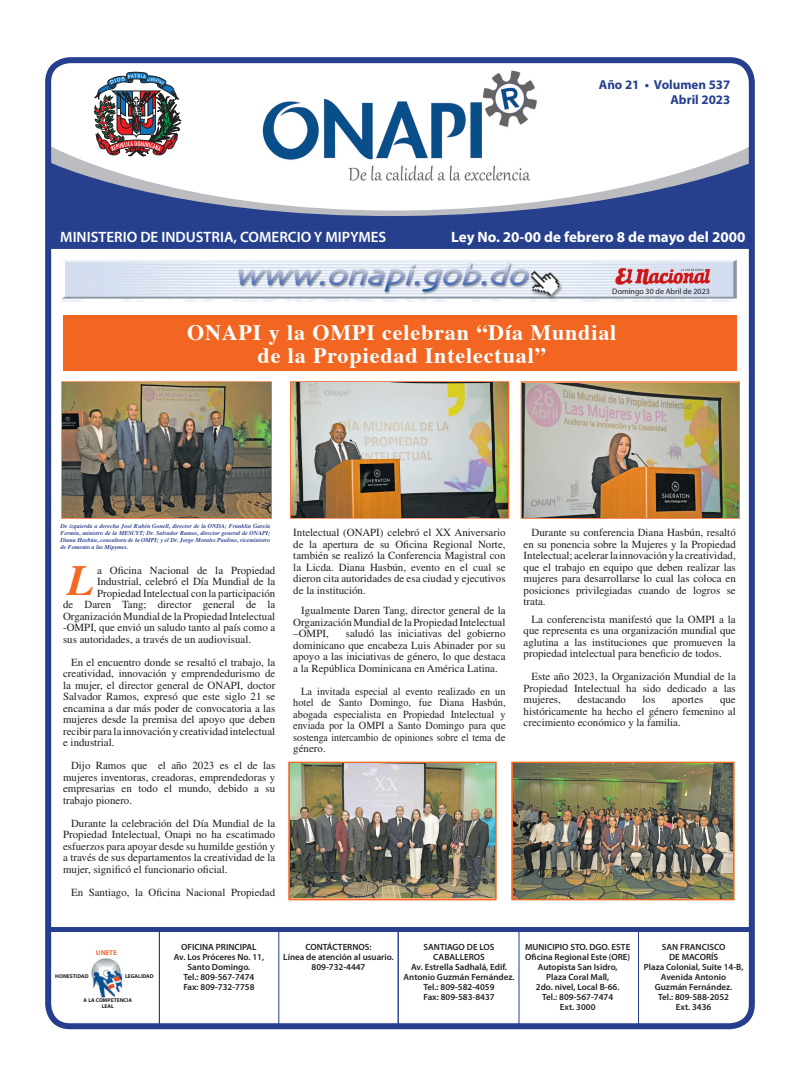
<style>
.page{position:relative;width:800px;height:1080px;background:#fff}
.page>*{position:absolute;margin:0;border:0;box-sizing:border-box;transform-origin:0 0}
.t1{font:italic 700 43px "Times";color:#f36823}
.t2{font:700 22px "Times";letter-spacing:.04em;color:#fff}
.t3{font:600 15px "Myriad Pro";color:#fff}
.t4{font:700 15px "Myriad Pro";color:#fff}
.t5{font:700 13px/15.6px "Myriad Pro";color:#253f8e;text-align:right}
.t6{font:10.9px/11.5px "Times";color:#231f20;text-align:justify}
.t7{font:10.9px/11.5px "Times";color:#231f20;text-align:justify;scale:.94 1}
.t8{font:600 9px "Myriad Pro";color:#231f20}
.t9{font:8px "Myriad Pro";color:#231f20}
.t10{font:700 7px "Myriad Pro";color:#f26d3a}
.t11{font:italic 700 6px/7px "Times";color:#27408e;text-align:justify}
.t12{font:700 5.5px "Myriad Pro";color:#231f20}
</style>
<div class="page">
<img style="left:91px;top:958px;width:32px;height:39px">
<div style="left:63px;top:315px;width:673px;height:56px;background:#f36621"></div>
<div style="left:48px;top:927px;width:703px;height:5px;background:#253f8e"></div>
<hr style="left:159px;top:930px;width:1px;height:96px;background:#253f8e">
<hr style="left:278px;top:930px;width:1px;height:96px;background:#253f8e">
<hr style="left:397px;top:930px;width:1px;height:96px;background:#253f8e">
<hr style="left:518px;top:930px;width:1px;height:96px;background:#253f8e">
<hr style="left:638px;top:930px;width:1px;height:96px;background:#253f8e">
<svg style="left:52px;top:147px;width:695px;height:14px"></svg>
<svg style="left:52px;top:161px;width:695px;height:88px;fill:#27408e"></svg>
<svg style="left:93px;top:71px;width:90px;height:85px"></svg>
<img style="left:257px;top:70px;width:284px;height:119px">
<img style="left:61px;top:260px;width:676px;height:42px">
<div style="left:45px;top:57px;width:709px;height:972px;border:6px solid #253f8e;border-radius:22px"></div>
<div style="left:520px;top:381px;width:219px;height:138px;border:1px solid #f36823"></div>
<div style="left:290px;top:381px;width:219px;height:138px;border:1px solid #f36823"></div>
<div style="left:61px;top:381px;width:211px;height:138px;border:1px solid #f36823"></div>
<img style="left:63px;top:383px;width:207px;height:134px">
<img style="left:522px;top:383px;width:216px;height:134px">
<div style="left:288px;top:762px;width:208px;height:138px;border:2px solid #f36823"></div>
<img style="left:290px;top:763px;width:204px;height:135px">
<div style="left:511px;top:762px;width:223px;height:138px;border:2px solid #f36823"></div>
<img style="left:513px;top:764px;width:219px;height:135px">
<img style="left:291px;top:383px;width:216px;height:135px">
<p class="t5" style="left:598px;top:76px;width:133px">Año 21 • Volumen 537<br>Abril 2023</p>
<p class="t3" style="left:60px;top:228px;width:327px">MINISTERIO DE INDUSTRIA, COMERCIO Y MIPYMES</p>
<p class="t4" style="left:451px;top:227px;width:295px">Ley No. 20-00 de febrero 8 de mayo del 2000</p>
<p class="t9" style="left:612px;top:286px;width:99px">Domingo 30 de Abril de 2023</p>
<p class="t2" style="left:187px;top:311px;width:430px">ONAPI y la OMPI celebran “Día Mundial</p>
<p class="t2" style="left:257px;top:334px;width:289px">de la Propiedad Intelectual”</p>
<p class="t11" style="left:60px;top:522px;width:211px">De izquierda a derecha José Rubén Gonell, director de la ONDA; Franklin García Fermín, ministro de la MESCYT; Dr. Salvador Ramos, director general de ONAPI; Diana Hasbún, consultora de la OMPI; y el Dr. Jorge Morales Paulino, viceministro de Fomento a las Mipymes.</p>
<p class="t1" style="left:67px;top:540px;width:28px">L</p>
<p class="t6" style="left:97px;top:564px;width:180px">a Oficina Nacional de la Propiedad</p>
<p class="t6" style="left:97px;top:576px;width:180px">Industrial, celebró el Día Mundial de la</p>
<p class="t6" style="left:97px;top:587px;width:180px">Propiedad Intelectual con la participación</p>
<p class="t6" style="left:63px;top:599px;width:214px">de Daren Tang; director general de la</p>
<p class="t6" style="left:63px;top:610px;width:214px">Organización Mundial de la Propiedad Intelectual</p>
<p class="t6" style="left:63px;top:622px;width:214px">-OMPI, que envió un saludo tanto al país como a</p>
<p class="t6" style="left:63px;top:633px;width:189px">sus autoridades, a través de un audiovisual.</p>
<p class="t6" style="left:63px;top:656px;width:214px;text-indent:8px">En el encuentro donde se resaltó el trabajo, la creatividad, innovación y emprendedurismo de la mujer, el director general de ONAPI, doctor Salvador Ramos, expresó que este siglo 21 se encamina a dar más poder de convocatoria a las mujeres desde la premisa del apoyo que deben recibir para la innovación y creatividad intelectual e industrial.</p>
<p class="t6" style="left:63px;top:760px;width:214px;text-indent:8px">Dijo Ramos que el año 2023 es el de las mujeres inventoras, creadoras, emprendedoras y empresarias en todo el mundo, debido a su trabajo pionero.</p>
<p class="t6" style="left:63px;top:817px;width:214px;text-indent:8px">Durante la celebración del Día Mundial de la Propiedad Intelectual, Onapi no ha escatimado esfuerzos para apoyar desde su humilde gestión y a través de sus departamentos la creatividad de la mujer, significó el funcionario oficial.</p>
<p class="t6" style="left:71px;top:886px;width:206px">En Santiago, la Oficina Nacional Propiedad</p>
<p class="t6" style="left:293px;top:527px;width:214px">Intelectual (ONAPI) celebró el XX Aniversario de la apertura de su Oficina Regional Norte, también se realizó la Conferencia Magistral con la Licda. Diana Hasbún, evento en el cual se dieron cita autoridades de esa ciudad y ejecutivos de la institución.</p>
<p class="t6" style="left:293px;top:605px;width:214px;text-indent:8px">Igualmente Daren Tang, director general de la Organización Mundial de la Propiedad Intelectual –OMPI,</p>
<p class="t6" style="left:293px;top:628px;width:214px;text-indent:52px">saludó las iniciativas del gobierno dominicano que encabeza Luis Abinader por su apoyo a las iniciativas de género, lo que destaca a la República Dominicana en América Latina.</p>
<p class="t7" style="left:293px;top:685px;width:227px;text-indent:8px">La invitada especial al evento realizado en un hotel de Santo Domingo, fue Diana Hasbún, abogada especialista en Propiedad Intelectual y enviada por la OMPI a Santo Domingo para que sostenga intercambio de opiniones sobre el tema de género.</p>
<p class="t6" style="left:523px;top:527px;width:214px;text-indent:8px">Durante su conferencia Diana Hasbún, resaltó en su ponencia sobre la Mujeres y la Propiedad Intelectual; acelerar la innovación y la creatividad, que el trabajo en equipo que deben realizar las mujeres para desarrollarse lo cual las coloca en posiciones privilegiadas cuando de logros se trata.</p>
<p class="t6" style="left:523px;top:613px;width:214px;text-indent:8px">La conferencista manifestó que la OMPI a la que representa es una organización mundial que aglutina a las instituciones que promueven la propiedad intelectual para beneficio de todos.</p>
<p class="t6" style="left:523px;top:671px;width:214px;text-indent:8px">Este año 2023, la Organización Mundial de la Propiedad Intelectual ha sido dedicado a las mujeres,</p>
<p class="t6" style="left:577px;top:694px;width:50px">destacando</p>
<p class="t6" style="left:642px;top:694px;width:14px">los</p>
<p class="t6" style="left:671px;top:694px;width:33px">aportes</p>
<p class="t6" style="left:523px;top:694px;width:214px;text-indent:196px">que históricamente ha hecho el género femenino al crecimiento económico y la familia.</p>
<p class="t10" style="left:96px;top:948px;width:22px">UNETE</p>
<p class="t12" style="left:55px;top:973px;width:35px">HONESTIDAD</p>
<p class="t12" style="left:125px;top:973px;width:30px">LEGALIDAD</p>
<p class="t12" style="left:84px;top:997px;width:50px">A LA COMPETENCIA</p>
<p class="t12" style="left:102px;top:1003px;width:14px">LEAL</p>
<p class="t8" style="left:181px;top:941px;width:77px">OFICINA PRINCIPAL</p>
<p class="t8" style="left:174px;top:951px;width:92px">Av. Los Próceres No. 11,</p>
<p class="t8" style="left:187px;top:961px;width:64px">Santo Domingo.</p>
<p class="t8" style="left:183px;top:971px;width:72px">Tel.: 809-567-7474</p>
<p class="t8" style="left:183px;top:981px;width:73px">Fax: 809-732-7758</p>
<p class="t8" style="left:305px;top:941px;width:68px">CONTÁCTERNOS:</p>
<p class="t8" style="left:283px;top:951px;width:112px">Línea de atención al usuario.</p>
<p class="t8" style="left:311px;top:961px;width:55px">809-732-4447</p>
<p class="t8" style="left:423px;top:941px;width:73px">SANTIAGO DE LOS</p>
<p class="t8" style="left:433px;top:951px;width:53px">CABALLEROS</p>
<p class="t8" style="left:411px;top:961px;width:97px">Av. Estrella Sadhalá, Edif.</p>
<p class="t8" style="left:403px;top:971px;width:112px">Antonio Guzmán Fernández.</p>
<p class="t8" style="left:423px;top:981px;width:72px">Tel.: 809-582-4059</p>
<p class="t8" style="left:423px;top:991px;width:73px">Fax: 809-583-8437</p>
<p class="t8" style="left:525px;top:941px;width:107px">MUNICIPIO STO. DGO. ESTE</p>
<p class="t8" style="left:525px;top:951px;width:106px">Oficina Regional Este (ORE)</p>
<p class="t8" style="left:537px;top:961px;width:81px">Autopista San Isidro,</p>
<p class="t8" style="left:546px;top:971px;width:65px">Plaza Coral Mall,</p>
<p class="t8" style="left:535px;top:981px;width:85px">2do. nivel, Local B-66.</p>
<p class="t8" style="left:542px;top:991px;width:72px">Tel.: 809-567-7474</p>
<p class="t8" style="left:559px;top:1001px;width:37px">Ext. 3000</p>
<p class="t8" style="left:661px;top:941px;width:65px">SAN FRANCISCO</p>
<p class="t8" style="left:668px;top:951px;width:51px">DE MACORÍS</p>
<p class="t8" style="left:643px;top:961px;width:101px">Plaza Colonial, Suite 14-B,</p>
<p class="t8" style="left:660px;top:971px;width:67px">Avenida Antonio</p>
<p class="t8" style="left:654px;top:981px;width:79px">Guzmán Fernández.</p>
<p class="t8" style="left:657px;top:991px;width:72px">Tel.: 809-588-2052</p>
<p class="t8" style="left:675px;top:1001px;width:37px">Ext. 3436</p>
</div>
